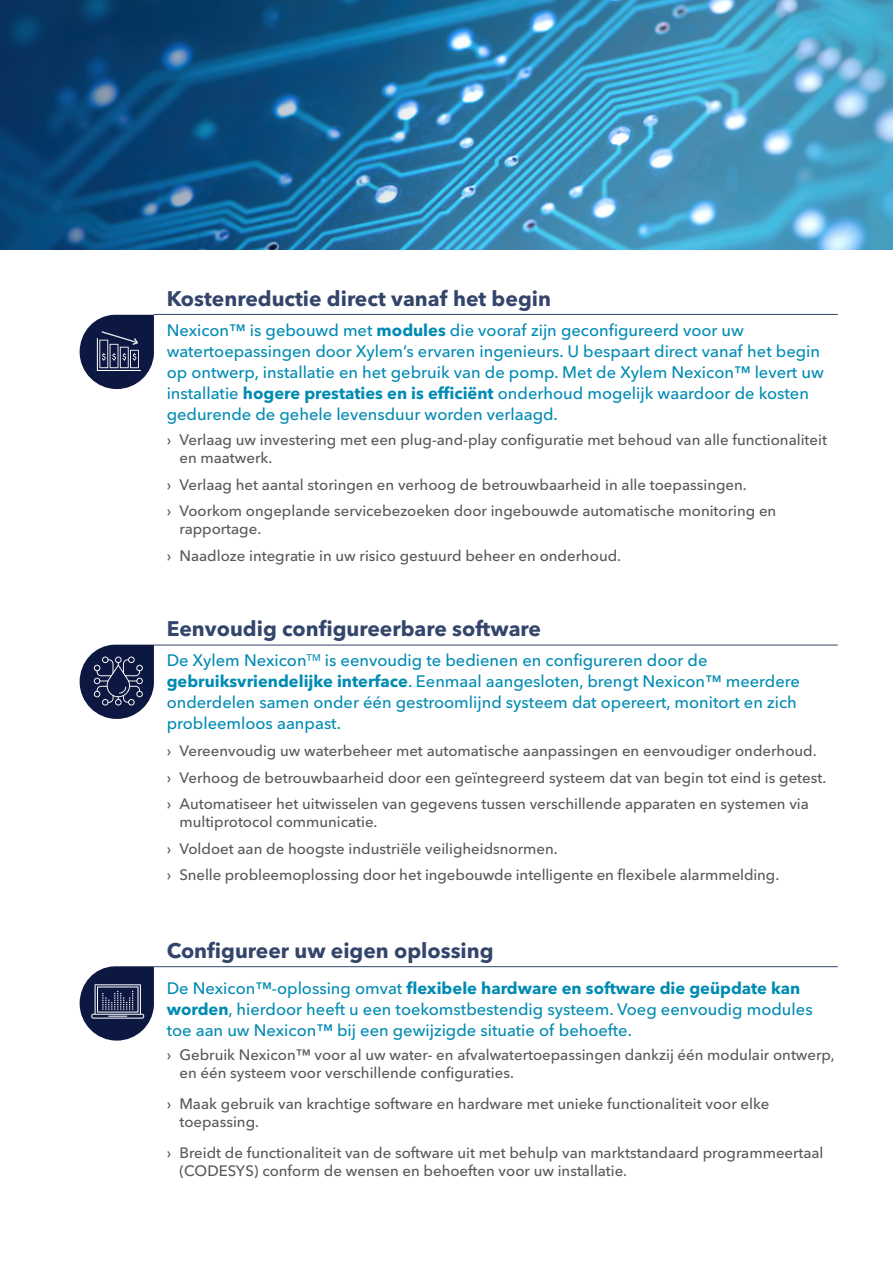
<style>
.page{position:relative;width:893px;height:1263px;background:#fff}
.page>*{position:absolute;margin:0;border:0;box-sizing:border-box;transform-origin:0 0}
.t1{font:700 21px "Avenir Next LT Pro";color:#33456a}
.t2{font:500 16.5px/21px "Avenir Next LT Pro";color:#008bb3}
.t3{font:500 15px/26.5px "Avenir Next LT Pro";color:#57585a}
.s1{font-weight:700}
</style>
<div class="page">
<img style="left:446px;top:0;width:447px;height:249px">
<svg style="left:0;top:0;width:446px;height:249px;background:#115485"></svg>
<svg style="left:80px;top:315px;width:74px;height:74px"></svg>
<hr style="left:154px;top:314px;width:684px;height:1px;background:#33456a">
<svg style="left:80px;top:966px;width:74px;height:74px;background:#474f6f"></svg>
<hr style="left:154px;top:966px;width:684px;height:1px;background:#33456a">
<svg style="left:80px;top:645px;width:74px;height:74px;background:#444d6d"></svg>
<hr style="left:154px;top:645px;width:684px;height:1px;background:#33456a">
<h1 class="t1" style="left:167px;top:285px;width:386px">Kostenreductie direct vanaf het begin</h1>
<p class="t2" style="left:167px;top:319px;width:659px">Nexicon™ is gebouwd met <span class="s1">modules</span> die vooraf zijn geconfigureerd voor uw watertoepassingen door Xylem’s ervaren ingenieurs. U bespaart direct vanaf het begin op ontwerp, installatie en het gebruik van de pomp. Met de Xylem Nexicon™ levert uw installatie <span class="s1">hogere prestaties en is efficiënt</span> onderhoud mogelijk waardoor de kosten gedurende de gehele levensduur worden verlaagd.</p>
<p class="t3" style="left:179px;top:431px;width:649px;line-height:18px;text-indent:-13px">› Verlaag uw investering met een plug-and-play configuratie met behoud van alle functionaliteit en maatwerk.</p>
<p class="t3" style="left:167px;top:471px;width:611px">› Verlaag het aantal storingen en verhoog de betrouwbaarheid in alle toepassingen.<br>› Voorkom ongeplande servicebezoeken door ingebouwde automatische monitoring en</p>
<p class="t3" style="left:167px;top:516px;width:456px;text-indent:13px">rapportage.<br>› Naadloze integratie in uw risico gestuurd beheer en onderhoud.</p>
<h1 class="t1" style="left:167px;top:616px;width:376px">Eenvoudig configureerbare software</h1>
<p class="t2" style="left:167px;top:650px;width:635px">De Xylem Nexicon<sup>TM</sup> is eenvoudig te bedienen en configureren door de <span class="s1">gebruiksvriendelijke interface</span>. Eenmaal aangesloten, brengt Nexicon™ meerdere onderdelen samen onder één gestroomlijnd systeem dat opereert, monitort en zich probleemloos aanpast.</p>
<p class="t3" style="left:167px;top:737px;width:661px">› Vereenvoudig uw waterbeheer met automatische aanpassingen en eenvoudiger onderhoud.<br>› Verhoog de betrouwbaarheid door een geïntegreerd systeem dat van begin tot eind is getest. › Automatiseer het uitwisselen van gegevens tussen verschillende apparaten en systemen via</p>
<p class="t3" style="left:167px;top:808px;width:614px;text-indent:13px">multiprotocol communicatie.<br>› Voldoet aan de hoogste industriële veiligheidsnormen.<br>› Snelle probleemoplossing door het ingebouwde intelligente en flexibele alarmmelding.</p>
<h1 class="t1" style="left:167px;top:937px;width:328px">Configureer uw eigen oplossing</h1>
<p class="t2" style="left:167px;top:977px;width:647px">De Nexicon™-oplossing omvat <span class="s1">flexibele hardware en software die geüpdate kan worden</span>, hierdoor heeft u een toekomstbestendig systeem. Voeg eenvoudig modules toe aan uw Nexicon™ bij een gewijzigde situatie of behoefte.</p>
<p class="t3" style="left:179px;top:1046px;width:657px;line-height:18px;text-indent:-13px">› Gebruik Nexicon™ voor al uw water- en afvalwatertoepassingen dankzij één modulair ontwerp, en één systeem voor verschillende configuraties.</p>
<p class="t3" style="left:179px;top:1095px;width:591px;line-height:18px;text-indent:-13px">› Maak gebruik van krachtige software en hardware met unieke functionaliteit voor elke toepassing.</p>
<p class="t3" style="left:179px;top:1143px;width:646px;line-height:18px;text-indent:-13px">› Breidt de functionaliteit van de software uit met behulp van marktstandaard programmeertaal (CODESYS) conform de wensen en behoeften voor uw installatie.</p>
</div>
